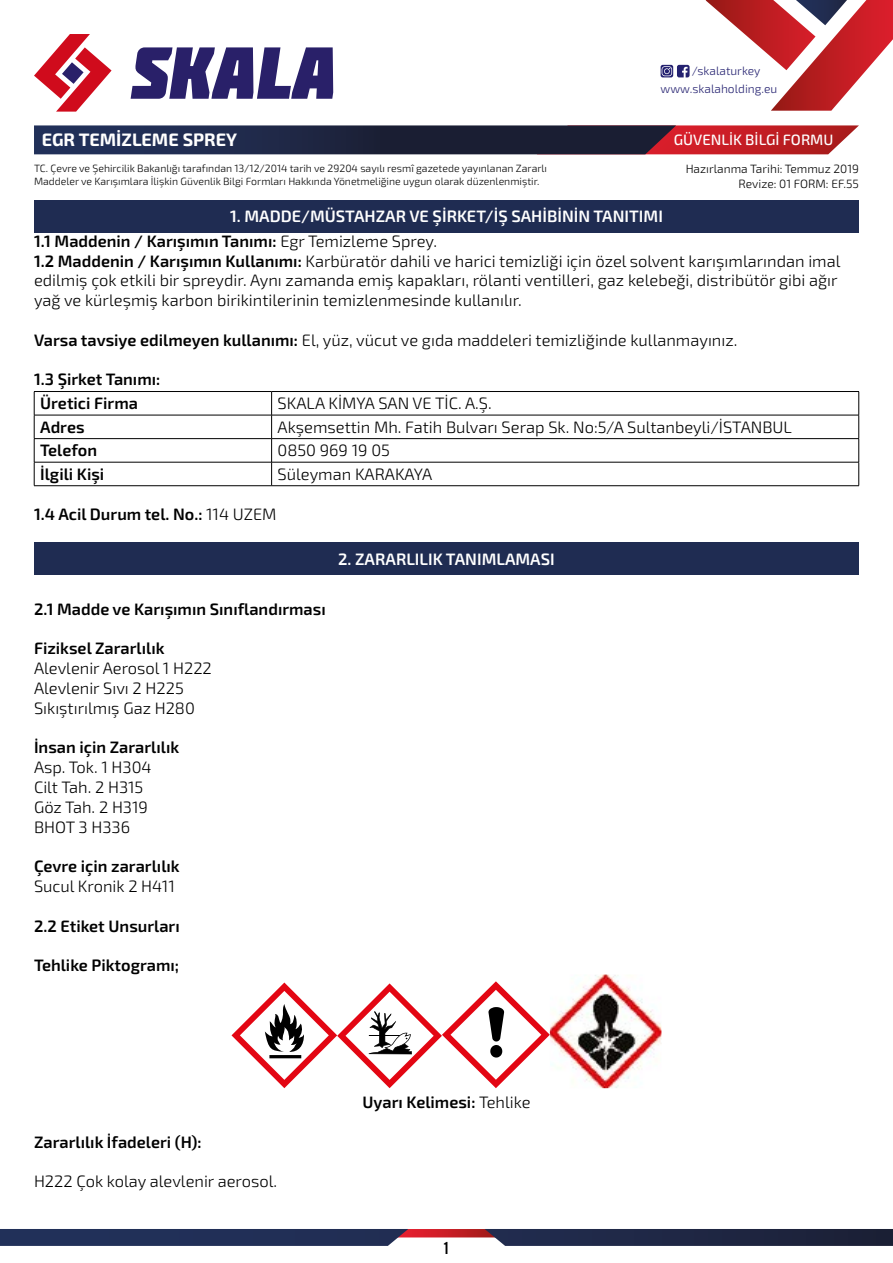
<style>
.page{position:relative;width:893px;height:1263px;background:#fff}
.page>*{position:absolute;margin:0;border:0;box-sizing:border-box;transform-origin:0 0}
.t1{font:700 18px "Exo 2";color:#fff}
.t2{font:300 16.5px/19.8px "Exo 2";color:#000}
.t3{font:600 16.5px/23.7px "Exo 2";color:#000}
.t4{font:600 16.5px/24.8px "Exo 2";color:#fff}
.t5{font:condensed 16.5px "Trade Gothic Bold Twenty";color:#000}
.t6{font:500 15px "Exo 2";color:#fff}
.t7{font:300 12px/14.4px "Exo 2";color:#000;text-align:right}
.t8{font:300 12px/17.4px "Exo 2";color:#242170}
.t9{font:300 10.5px/12.6px "Exo 2";color:#000}
.s1{color:#000}
.s2{font-weight:300;color:#000}
.s3{font-weight:600}
.s4{font-weight:300}
</style>
<div class="page">
<svg style="left:0;top:1229px;width:893px;height:17px;background:#353756"></svg>
<svg style="left:34px;top:34px;width:78px;height:78px"></svg>
<svg style="left:131px;top:47px;width:202px;height:52px"></svg>
<svg style="left:706px;top:0;width:187px;height:111px"></svg>
<svg style="left:661px;top:65px;width:29px;height:12px"></svg>
<svg style="left:34px;top:125px;width:825px;height:29px;background:#482940"></svg>
<div style="left:34px;top:200px;width:825px;height:32px;background:#1f2c52"></div>
<hr style="left:34px;top:391px;width:238px;height:1px;background:#000">
<hr style="left:272px;top:391px;width:587px;height:1px;background:#000">
<hr style="left:34px;top:415px;width:238px;height:1px;background:#000">
<hr style="left:272px;top:415px;width:587px;height:1px;background:#000">
<hr style="left:34px;top:438px;width:238px;height:1px;background:#000">
<hr style="left:272px;top:438px;width:587px;height:1px;background:#000">
<hr style="left:34px;top:462px;width:238px;height:1px;background:#000">
<svg style="left:34px;top:392px;width:1px;height:93px"></svg>
<hr style="left:272px;top:462px;width:587px;height:1px;background:#000">
<svg style="left:271px;top:392px;width:1px;height:93px"></svg>
<svg style="left:858px;top:392px;width:1px;height:93px"></svg>
<hr style="left:34px;top:485px;width:238px;height:1px;background:#000">
<hr style="left:272px;top:485px;width:587px;height:1px;background:#000">
<div style="left:34px;top:543px;width:825px;height:32px;background:#1f2c52"></div>
<svg style="left:231px;top:981px;width:319px;height:107px"></svg>
<img style="left:550px;top:974px;width:111px;height:114px">
<p class="t8" style="left:661px;top:63px;width:118px;text-indent:31px">/skalaturkey www.skalaholding.eu</p>
<p class="t1" style="left:42px;top:129px;width:197px">EGR TEMİZLEME SPREY</p>
<p class="t6" style="left:674px;top:131px;width:161px">GÜVENLİK BİLGİ FORMU</p>
<p class="t9" style="left:34px;top:163px;width:515px">TC. Çevre ve Şehircilik Bakanlığı tarafından 13/12/2014 tarih ve 29204 sayılı resmî gazetede yayınlanan Zararlı<br>Maddeler ve Karışımlara İlişkin Güvenlik Bilgi Formları Hakkında Yönetmeliğine uygun olarak düzenlenmiştir.</p>
<p class="t7" style="left:686px;top:162px;width:175px">Hazırlanma Tarihi: Temmuz 2019<br>Revize: 01 FORM: EF.55</p>
<p class="t4" style="left:34px;top:204px;width:630px;text-indent:196px">1. MADDE/MÜSTAHZAR VE ŞİRKET/İŞ SAHİBİNİN TANITIMI<br><span class="s1">1.1 Maddenin / Karışımın Tanımı:</span> <span class="s2">Egr Temizleme Sprey.</span></p>
<p class="t2" style="left:34px;top:251px;width:808px"><span class="s3">1.2 Maddenin / Karışımın Kullanımı:</span> Karbüratör dahili ve harici temizliği için özel solvent karışımlarından imal edilmiş çok etkili bir spreydir. Aynı zamanda emiş kapakları, rölanti ventilleri, gaz kelebeği, distribütör gibi ağır yağ ve kürleşmiş karbon birikintilerinin temizlenmesinde kullanılır.</p>
<p class="t2" style="left:34px;top:330px;width:705px"><span class="s3">Varsa tavsiye edilmeyen kullanımı:</span> El, yüz, vücut ve gıda maddeleri temizliğinde kullanmayınız.</p>
<p class="t3" style="left:40px;top:368px;width:122px;text-indent:-6px">1.3 Şirket Tanımı:<br>Üretici Firma</p>
<p class="t2" style="left:278px;top:394px;width:216px">SKALA KİMYA SAN VE TİC. A.Ş.</p>
<p class="t3" style="left:40px;top:415px;width:46px">Adres</p>
<p class="t2" style="left:278px;top:417px;width:516px">Akşemsettin Mh. Fatih Bulvarı Serap Sk. No:5/A Sultanbeyli/İSTANBUL</p>
<p class="t3" style="left:40px;top:439px;width:58px">Telefon</p>
<p class="t2" style="left:278px;top:441px;width:114px">0850 969 19 05</p>
<p class="t3" style="left:40px;top:462px;width:66px">İlgili Kişi</p>
<p class="t2" style="left:278px;top:464px;width:156px">Süleyman KARAKAYA</p>
<p class="t3" style="left:34px;top:502px;width:244px">1.4 Acil Durum tel. No.: <span class="s4">114 UZEM</span></p>
<p class="t4" style="left:338px;top:547px;width:218px">2. ZARARLILIK TANIMLAMASI</p>
<p class="t3" style="left:34px;top:597px;width:293px">2.1 Madde ve Karışımın Sınıflandırması</p>
<p class="t3" style="left:34px;top:637px;width:132px">Fiziksel Zararlılık</p>
<p class="t2" style="left:34px;top:659px;width:179px">Alevlenir Aerosol 1 H222<br>Alevlenir Sıvı 2 H225<br>Sıkıştırılmış Gaz H280</p>
<p class="t3" style="left:34px;top:736px;width:147px">İnsan için Zararlılık</p>
<p class="t2" style="left:34px;top:758px;width:119px">Asp. Tok. 1 H304<br>Cilt Tah. 2 H315<br>Göz Tah. 2 H319<br>BHOT 3 H336</p>
<p class="t3" style="left:34px;top:855px;width:147px">Çevre için zararlılık</p>
<p class="t2" style="left:34px;top:877px;width:142px">Sucul Kronik 2 H411</p>
<p class="t3" style="left:34px;top:914px;width:147px">2.2 Etiket Unsurları</p>
<p class="t3" style="left:34px;top:954px;width:147px">Tehlike Piktogramı;</p>
<p class="t3" style="left:34px;top:1130px;width:169px">Zararlılık İfadeleri (H):</p>
<p class="t2" style="left:34px;top:1172px;width:245px">H222 Çok kolay alevlenir aerosol.</p>
<p class="t3" style="left:362px;top:1091px;width:170px">Uyarı Kelimesi: <span class="s4">Tehlike</span></p>
<p class="t5" style="left:443px;top:1238px;width:9px">1</p>
</div>
